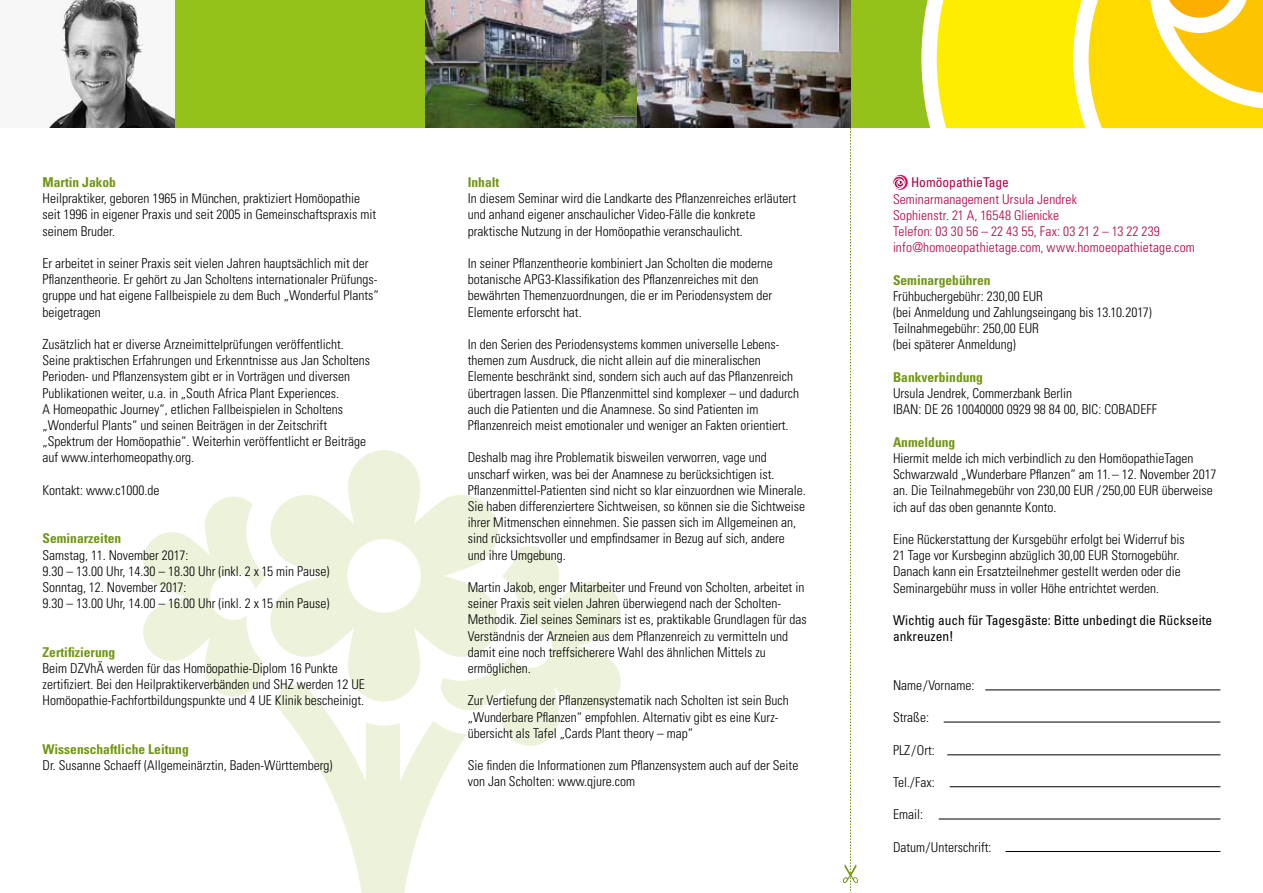
<style>
.page{position:relative;width:1263px;height:893px;background:#fff}
.page>*{position:absolute;margin:0;border:0;box-sizing:border-box;transform-origin:0 0}
.t1{font:300 condensed 13.5px/16.2px "Univers";color:#000}
.t2{font:300 condensed 13.5px/16.2px "Univers";letter-spacing:.01em;color:#b00044}
.t3{font:700 condensed 13.5px "Univers";color:#719613}
.t4{font:condensed 13.5px/16.2px "Univers";color:#000}
.t5{font:condensed 13.5px "Univers";color:#b00044}
</style>
<div class="page">
<svg style="left:273px;top:546px;width:348px;height:347px"></svg>
<svg style="left:143px;top:497px;width:122px;height:199px"></svg>
<svg style="left:265px;top:450px;width:238px;height:252px;fill:#ecf3da"></svg>
<svg style="left:921px;top:0;width:342px;height:128px"></svg>
<div style="left:0;top:0;width:914px;height:128px;background:#94c11a"></div>
<hr style="left:944px;top:722px;width:276px;height:1px;background:#000">
<hr style="left:947px;top:755px;width:273px;height:1px;background:#000">
<hr style="left:950px;top:786px;width:270px;height:1px;background:#000">
<hr style="left:939px;top:819px;width:281px;height:1px;background:#000">
<hr style="left:1005px;top:851px;width:215px;height:1px;background:#000">
<hr style="left:985px;top:690px;width:235px;height:1px;background:#000">
<svg style="left:893px;top:175px;width:15px;height:15px"></svg>
<svg style="left:893px;top:176px;width:12px;height:12px"></svg>
<div style="left:892px;top:176px;width:13px;height:13px;border:1px solid #fff;border-radius:50%"></div>
<div style="left:894px;top:179px;width:10px;height:10px;border:1px solid #fff;border-radius:50%"></div>
<div style="left:897px;top:180px;width:7px;height:7px;border:1px solid #fff;border-radius:50%"></div>
<svg style="left:898px;top:180px;width:4px;height:5px"></svg>
<svg style="left:843px;top:0;width:15px;height:893px"></svg>
<img style="left:425px;top:0;width:425px;height:128px">
<img style="left:0;top:0;width:174px;height:128px">
<p class="t3" style="left:43px;top:174px;width:75px">Martin Jakob</p>
<p class="t1" style="left:43px;top:190px;width:335px">Heilpraktiker, geboren 1965 in München, praktiziert Homöopathie seit 1996 in eigener Praxis und seit 2005 in Gemeinschaftspraxis mit seinem Bruder.</p>
<p class="t1" style="left:43px;top:255px;width:338px">Er arbeitet in seiner Praxis seit vielen Jahren hauptsächlich mit der Pflanzentheorie. Er gehört zu Jan Scholtens internationaler Prüfungs&shy;gruppe und hat eigene Fallbeispiele zu dem Buch „Wonderful Plants“ beigetragen</p>
<p class="t1" style="left:43px;top:336px;width:329px">Zusätzlich hat er diverse Arzneimittelprüfungen veröffentlicht.<br>Seine praktischen Erfahrungen und Erkenntnisse aus Jan Scholtens Perioden- und Pflanzensystem gibt er in Vorträgen und diversen Publikationen weiter, u.a. in „South Africa Plant Experiences.<br>A Homeopathic Journey“, etlichen Fallbeispielen in Scholtens „Wonderful Plants“ und seinen Beiträgen in der Zeitschrift „Spektrum der Homöopathie“. Weiterhin veröffentlicht er Beiträge auf www.interhomeopathy.org.</p>
<p class="t1" style="left:43px;top:482px;width:119px">Kontakt: www.c1000.de</p>
<p class="t3" style="left:43px;top:530px;width:80px">Seminarzeiten</p>
<p class="t1" style="left:43px;top:546px;width:288px">Samstag, 11. November 2017:<br>9.30 – 13.00 Uhr, 14.30 – 18.30 Uhr (inkl. 2 x 15 min Pause)<br>Sonntag, 12. November 2017:<br>9.30 – 13.00 Uhr, 14.00 – 16.00 Uhr (inkl. 2 x 15 min Pause)</p>
<p class="t3" style="left:43px;top:644px;width:74px">Zertifizierung</p>
<p class="t1" style="left:43px;top:660px;width:324px">Beim DZVhÄ werden für das Homöopathie-Diplom 16 Punkte zertifiziert. Bei den Heilpraktikerverbänden und SHZ werden 12 UE<br>Homöopathie-Fachfortbildungspunkte und 4 UE Klinik bescheinigt.</p>
<p class="t3" style="left:43px;top:741px;width:148px">Wissenschaftliche Leitung</p>
<p class="t1" style="left:43px;top:757px;width:291px">Dr. Susanne Schaeff (Allgemeinärztin, Baden-Württemberg)</p>
<p class="t3" style="left:468px;top:174px;width:33px">Inhalt</p>
<p class="t1" style="left:468px;top:190px;width:330px">In diesem Seminar wird die Landkarte des Pflanzenreiches erläutert und anhand eigener anschaulicher Video-Fälle die konkrete praktische Nutzung in der Homöopathie veranschaulicht.</p>
<p class="t1" style="left:468px;top:255px;width:307px">In seiner Pflanzentheorie kombiniert Jan Scholten die moderne botanische APG3-Klassifikation des Pflanzenreiches mit den bewährten Themenzuordnungen, die er im Periodensystem der Elemente erforscht hat.</p>
<p class="t1" style="left:468px;top:336px;width:333px">In den Serien des Periodensystems kommen universelle Lebens&shy;themen zum Ausdruck, die nicht allein auf die mineralischen Elemente beschränkt sind, sondern sich auch auf das Pflanzenreich übertragen lassen. Die Pflanzenmittel sind komplexer – und dadurch auch die Patienten und die Anamnese. So sind Patienten im Pflanzenreich meist emotionaler und weniger an Fakten orientiert.</p>
<p class="t1" style="left:468px;top:449px;width:340px">Deshalb mag ihre Problematik bisweilen verworren, vage und unscharf wirken, was bei der Anamnese zu berücksichtigen ist.<br>Pflanzenmittel-Patienten sind nicht so klar einzuordnen wie Minerale.<br>Sie haben differenziertere Sichtweisen, so können sie die Sichtweise ihrer Mitmenschen einnehmen. Sie passen sich im Allgemeinen an, sind rücksichtsvoller und empfindsamer in Bezug auf sich, andere und ihre Umgebung.</p>
<p class="t1" style="left:468px;top:579px;width:340px">Martin Jakob, enger Mitarbeiter und Freund von Scholten, arbeitet in seiner Praxis seit vielen Jahren überwiegend nach der Scholten-Methodik. Ziel seines Seminars ist es, praktikable Grundlagen für das Verständnis der Arzneien aus dem Pflanzenreich zu vermitteln und damit eine noch treffsicherere Wahl des ähnlichen Mittels zu ermöglichen.</p>
<p class="t1" style="left:468px;top:692px;width:323px">Zur Vertiefung der Pflanzensystematik nach Scholten ist sein Buch „Wunderbare Pflanzen“ empfohlen. Alternativ gibt es eine Kurz&shy;übersicht als Tafel „Cards Plant theory – map“</p>
<p class="t1" style="left:468px;top:757px;width:332px">Sie finden die Informationen zum Pflanzensystem auch auf der Seite von Jan Scholten: www.qjure.com</p>
<p class="t5" style="left:911px;top:174px;width:99px">HomöopathieTage</p>
<p class="t2" style="left:893px;top:191px;width:303px">Seminarmanagement Ursula Jendrek<br>Sophienstr. 21 A, 16548 Glienicke<br>Telefon: 03 30 56 – 22 43 55, Fax: 03 21 2 – 13 22 239 info@homoeopathietage.com, www.homoeopathietage.com</p>
<p class="t3" style="left:893px;top:272px;width:99px">Seminargebühren</p>
<p class="t1" style="left:893px;top:288px;width:260px">Frühbuchergebühr: 230,00 EUR<br>(bei Anmeldung und Zahlungseingang bis 13.10.2017)<br>Teilnahmegebühr: 250,00 EUR<br>(bei späterer Anmeldung)</p>
<p class="t3" style="left:893px;top:369px;width:91px">Bankverbindung</p>
<p class="t1" style="left:893px;top:385px;width:265px">Ursula Jendrek, Commerzbank Berlin<br>IBAN: DE 26 10040000 0929 98 84 00, BIC: COBADEFF</p>
<p class="t3" style="left:893px;top:434px;width:64px">Anmeldung</p>
<p class="t1" style="left:893px;top:450px;width:325px">Hiermit melde ich mich verbindlich zu den HomöopathieTagen Schwarzwald „Wunderbare Pflanzen“ am 11. – 12. November 2017 an. Die Teilnahmegebühr von 230,00 EUR / 250,00 EUR überweise ich auf das oben genannte Konto.</p>
<p class="t1" style="left:893px;top:531px;width:293px">Eine Rückerstattung der Kursgebühr erfolgt bei Widerruf bis 21 Tage vor Kursbeginn abzüglich 30,00 EUR Stornogebühr.<br>Danach kann ein Ersatzteilnehmer gestellt werden oder die Seminargebühr muss in voller Höhe entrichtet werden.</p>
<p class="t4" style="left:893px;top:612px;width:321px">Wichtig auch für Tagesgäste: Bitte unbedingt die Rückseite ankreuzen!</p>
<p class="t1" style="left:893px;top:677px;width:83px">Name/Vorname:</p>
<p class="t1" style="left:893px;top:709px;width:37px">Straße:</p>
<p class="t1" style="left:893px;top:741px;width:43px">PLZ/Ort:</p>
<p class="t1" style="left:893px;top:774px;width:43px">Tel./Fax:</p>
<p class="t1" style="left:893px;top:806px;width:31px">Email:</p>
<p class="t1" style="left:893px;top:839px;width:100px">Datum/Unterschrift:</p>
</div>
